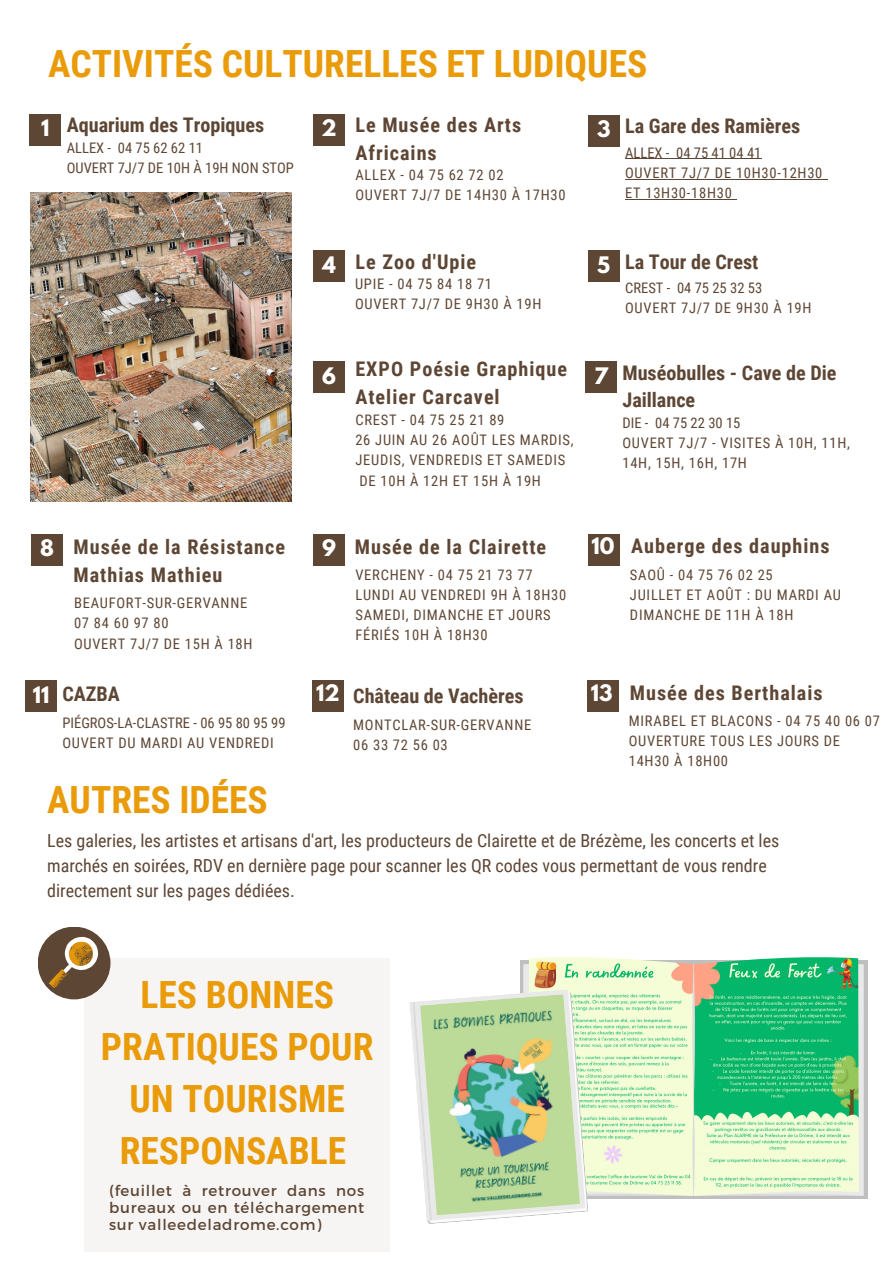
<style>
.page{position:relative;width:893px;height:1264px;background:#fff}
.page>*{position:absolute;margin:0;border:0;box-sizing:border-box;transform-origin:0 0}
.t1{font:700 37.5px/51.8px "Roboto Condensed";color:#ea9b09;text-align:center}
.t2{font:700 20.1px/27.8px "Roboto Condensed";letter-spacing:.05em;color:#5e4634}
.t3{font:700 20.1px/27.8px "Roboto Condensed";color:#5e4634}
.t4{font:700 20.1px "League Spartan";color:#fff}
.t5{font:18px/24.8px "Roboto Condensed";color:#5e4634}
.t6{font:15.15px/16.8px "Montserrat";letter-spacing:.05em;color:#5e4634;text-align:justify}
.t7{font:14.55px/20.1px "Roboto Condensed";letter-spacing:.05em;color:#5e4634}
.t8{font:14.55px "Roboto Condensed";color:#5e4634}
</style>
<div class="page">
<img style="left:31px;top:193px;width:261px;height:308px">
<div style="left:30px;top:114px;width:31px;height:32px;background:#5e4634"></div>
<div style="left:313px;top:114px;width:32px;height:32px;background:#5e4634"></div>
<div style="left:588px;top:115px;width:31px;height:31px;background:#5e4634"></div>
<hr style="left:625px;top:158px;width:44px;height:1px;background:#5e4634">
<hr style="left:676px;top:158px;width:85px;height:1px;background:#5e4634">
<hr style="left:625px;top:179px;width:198px;height:1px;background:#5e4634">
<hr style="left:625px;top:199px;width:107px;height:1px;background:#5e4634">
<div style="left:313px;top:250px;width:32px;height:32px;background:#5e4634"></div>
<div style="left:588px;top:250px;width:31px;height:32px;background:#5e4634"></div>
<div style="left:313px;top:361px;width:32px;height:32px;background:#5e4634"></div>
<div style="left:585px;top:361px;width:31px;height:32px;background:#5e4634"></div>
<div style="left:313px;top:534px;width:32px;height:31px;background:#5e4634"></div>
<div style="left:25px;top:680px;width:32px;height:31px;background:#5e4634"></div>
<div style="left:588px;top:534px;width:31px;height:31px;background:#5e4634"></div>
<div style="left:312px;top:680px;width:32px;height:31px;background:#5e4634"></div>
<div style="left:31px;top:534px;width:32px;height:31px;background:#5e4634"></div>
<div style="left:586px;top:680px;width:32px;height:31px;background:#5e4634"></div>
<svg style="left:409px;top:961px;width:454px;height:262px;background:#addcb1"></svg>
<div style="left:84px;top:957px;width:306px;height:294px;background:#f6f5f4"></div>
<div style="left:38px;top:926px;width:72px;height:73px;background:#5e4634;border-radius:50%"></div>
<svg style="left:49px;top:936px;width:49px;height:52px"></svg>
<p class="t1" style="left:48px;top:38px;width:600px">ACTIVITÉS CULTURELLES ET LUDIQUES</p>
<p class="t4" style="left:41px;top:118px;width:10px">1</p>
<p class="t3" style="left:67px;top:111px;width:199px">Aquarium des Tropiques</p>
<p class="t4" style="left:321px;top:118px;width:17px">2</p>
<p class="t8" style="left:67px;top:139px;width:138px">ALLEX - 04 75 62 62 11</p>
<p class="t8" style="left:67px;top:159px;width:228px">OUVERT 7J/7 DE 10H À 19H NON STOP</p>
<p class="t2" style="left:355px;top:111px;width:167px">Le Musée des Arts<br>Africains</p>
<p class="t7" style="left:355px;top:165px;width:150px">ALLEX - 04 75 62 72 02</p>
<p class="t7" style="left:355px;top:185px;width:212px">OUVERT 7J/7 DE 14H30 À 17H30</p>
<p class="t4" style="left:597px;top:119px;width:15px">3</p>
<p class="t3" style="left:625px;top:112px;width:176px">La Gare des Ramières</p>
<p class="t8" style="left:625px;top:144px;width:138px">ALLEX - 04 75 41 04 41</p>
<p class="t7" style="left:625px;top:163px;width:199px">OUVERT 7J/7 DE 10H30-12H30</p>
<p class="t7" style="left:625px;top:183px;width:108px">ET 13H30-18H30</p>
<p class="t4" style="left:322px;top:255px;width:15px">4</p>
<p class="t4" style="left:597px;top:255px;width:14px">5</p>
<p class="t3" style="left:625px;top:248px;width:135px">La Tour de Crest</p>
<p class="t8" style="left:625px;top:279px;width:138px">CREST - 04 75 25 32 53</p>
<p class="t7" style="left:625px;top:298px;width:188px">OUVERT 7J/7 DE 9H30 À 19H</p>
<p class="t2" style="left:355px;top:248px;width:122px">Le Zoo d'Upie</p>
<p class="t7" style="left:355px;top:274px;width:139px">UPIE - 04 75 84 18 71</p>
<p class="t7" style="left:355px;top:294px;width:188px">OUVERT 7J/7 DE 9H30 À 19H</p>
<p class="t4" style="left:40px;top:538px;width:15px">8</p>
<p class="t2" style="left:73px;top:533px;width:213px">Musée de la Résistance<br>Mathias Mathieu</p>
<p class="t7" style="left:74px;top:593px;width:175px">BEAUFORT-SUR-GERVANNE</p>
<p class="t7" style="left:74px;top:613px;width:96px">07 84 60 97 80</p>
<p class="t7" style="left:74px;top:633px;width:180px">OUVERT 7J/7 DE 15H À 18H</p>
<p class="t4" style="left:33px;top:684px;width:18px">11</p>
<p class="t2" style="left:62px;top:680px;width:59px">CAZBA</p>
<p class="t8" style="left:62px;top:714px;width:224px">PIÉGROS-LA-CLASTRE - 06 95 80 95 99</p>
<p class="t7" style="left:62px;top:733px;width:213px">OUVERT DU MARDI AU VENDREDI</p>
<p class="t4" style="left:322px;top:366px;width:15px">6</p>
<p class="t2" style="left:355px;top:355px;width:213px">EXPO Poésie Graphique</p>
<p class="t2" style="left:355px;top:383px;width:146px">Atelier Carcavel</p>
<p class="t7" style="left:355px;top:410px;width:150px">CREST - 04 75 25 21 89</p>
<p class="t7" style="left:355px;top:430px;width:220px">26 JUIN AU 26 AOÛT LES MARDIS,<br>JEUDIS, VENDREDIS ET SAMEDIS</p>
<p class="t7" style="left:359px;top:470px;width:183px">DE 10H À 12H ET 15H À 19H</p>
<p class="t4" style="left:594px;top:366px;width:15px">7</p>
<p class="t3" style="left:622px;top:359px;width:215px">Muséobulles - Cave de Die<br>Jaillance</p>
<p class="t8" style="left:622px;top:414px;width:119px">DIE - 04 75 22 30 15</p>
<p class="t7" style="left:622px;top:433px;width:229px">OUVERT 7J/7 - VISITES À 10H, 11H,<br>14H, 15H, 16H, 17H</p>
<p class="t4" style="left:322px;top:538px;width:15px">9</p>
<p class="t2" style="left:355px;top:533px;width:193px">Musée de la Clairette</p>
<p class="t7" style="left:355px;top:564px;width:179px">VERCHENY - 04 75 21 73 77</p>
<p class="t7" style="left:355px;top:585px;width:212px">LUNDI AU VENDREDI 9H À 18H30<br>SAMEDI, DIMANCHE ET JOURS<br>FÉRIÉS 10H À 18H30</p>
<p class="t4" style="left:316px;top:683px;width:25px">12</p>
<p class="t3" style="left:353px;top:682px;width:172px">Château de Vachères</p>
<p class="t7" style="left:353px;top:715px;width:180px">MONTCLAR-SUR-GERVANNE</p>
<p class="t7" style="left:353px;top:735px;width:96px">06 33 72 56 03</p>
<p class="t4" style="left:591px;top:536px;width:24px">10</p>
<p class="t2" style="left:631px;top:532px;width:200px">Auberge des dauphins</p>
<p class="t7" style="left:630px;top:564px;width:144px">SAOÛ - 04 75 76 02 25</p>
<p class="t7" style="left:630px;top:585px;width:212px">JUILLET ET AOÛT : DU MARDI AU<br>DIMANCHE DE 11H À 18H</p>
<p class="t4" style="left:590px;top:682px;width:23px">13</p>
<p class="t2" style="left:630px;top:678px;width:194px">Musée des Berthalais</p>
<p class="t7" style="left:628px;top:711px;width:253px">MIRABEL ET BLACONS - 04 75 40 06 07</p>
<p class="t7" style="left:628px;top:731px;width:213px">OUVERTURE TOUS LES JOURS DE<br>14H30 À 18H00</p>
<p class="t1" style="left:47px;top:774px;width:222px">AUTRES IDÉES</p>
<p class="t5" style="left:47px;top:829px;width:733px">Les galeries, les artistes et artisans d'art, les producteurs de Clairette et de Brézème, les concerts et les marchés en soirées, RDV en dernière page pour scanner les QR codes vous permettant de vous rendre directement sur les pages dédiées.</p>
<p class="t1" style="left:101px;top:969px;width:274px">LES BONNES<br>PRATIQUES POUR<br>UN TOURISME<br>RESPONSABLE</p>
<p class="t6" style="left:109px;top:1181px;width:257px">(feuillet à retrouver dans nos bureaux ou en téléchargement sur valleedeladrome.com)</p>
</div>
